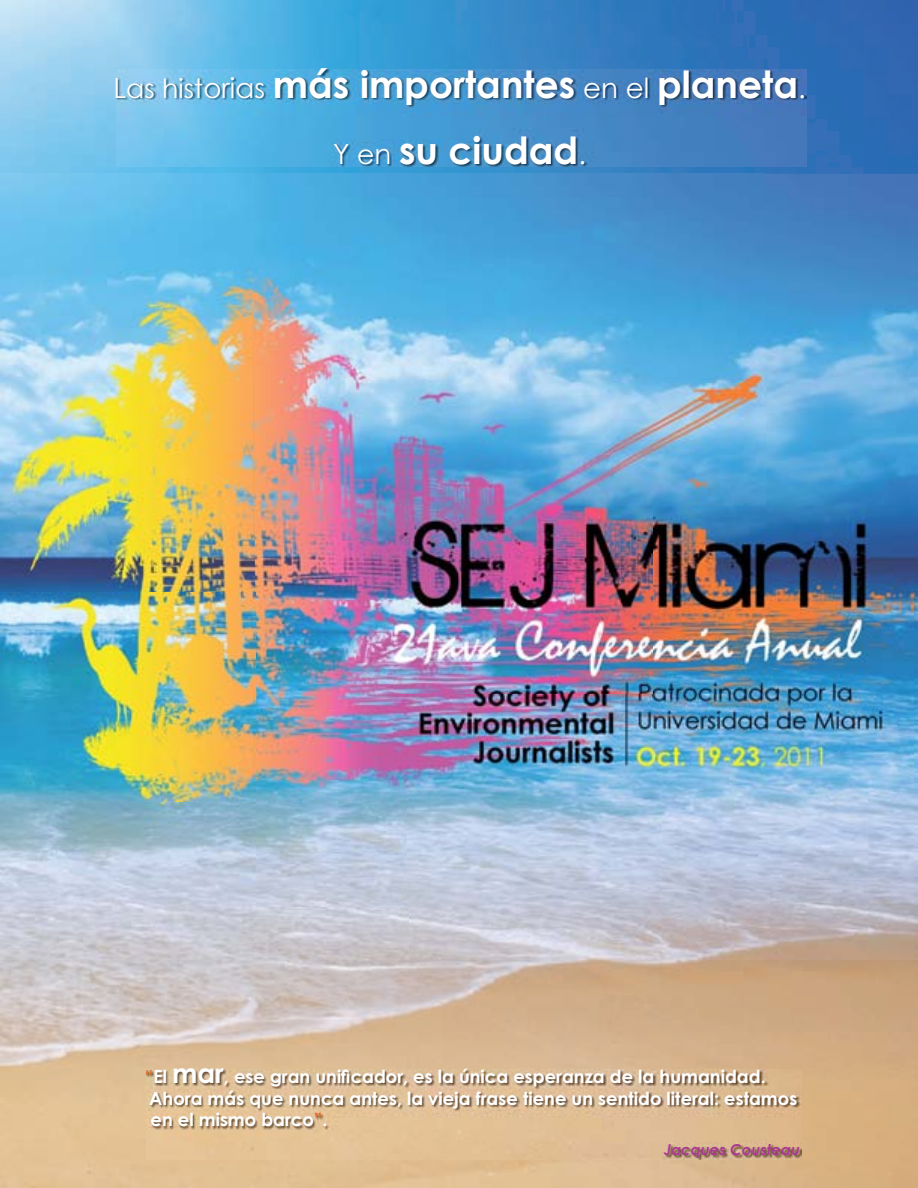
<style>
.page{position:relative;width:918px;height:1188px;background:#fff}
.page>*{position:absolute;margin:0;border:0;box-sizing:border-box;transform-origin:0 0}
.t1{font:700 37.5px/66px "Century Gothic";color:#fff;text-align:center}
.t2{font:700 18px/21.6px "Century Gothic";color:#fff}
.t3{font:italic 700 15px "Century Gothic";color:#aa3892}
.s1{font-weight:400;font-size:27.75px}
.s2{font-weight:400;font-size:26.7px}
.s3{color:#e56a2a}
.s4{font-size:27px}
</style>
<div class="page">
<img style="left:0;top:0;width:918px;height:1188px">
<img style="left:116px;top:69px;width:690px;height:97px">
<img style="left:0;top:174px;width:765px;height:209px">
<img style="left:765px;top:174px;width:153px;height:367px">
<img style="left:0;top:383px;width:255px;height:577px">
<img style="left:255px;top:383px;width:357px;height:158px">
<img style="left:612px;top:383px;width:153px;height:123px">
<img style="left:255px;top:541px;width:153px;height:419px">
<img style="left:867px;top:541px;width:51px;height:419px">
<img style="left:408px;top:788px;width:459px;height:172px">
<img style="left:393px;top:506px;width:520px;height:282px">
<img style="left:147px;top:1070px;width:655px;height:90px">
<h1 class="t1" style="left:113px;top:50px;width:694px"><span class="s1">L</span><span class="s2">as hist</span><span class="s1">orias</span> más importantes <span class="s1">en el</span> planeta<span class="s1">.<br>Y</span> <span class="s2">e</span><span class="s1">n</span> su ciudad<span class="s1">.</span></h1>
<p class="t2" style="left:145px;top:1065px;width:654px"><span class="s3">“</span>El <span class="s4">mar</span>, ese gran unificador, es la única esperanza de la humanidad.<br>Ahora más que nunca antes, la vieja frase tiene un sentido literal: estamos en el mismo barco<span class="s3">”</span>.</p>
<p class="t3" style="left:664px;top:1140px;width:137px">Jacques Cousteau</p>
</div>
